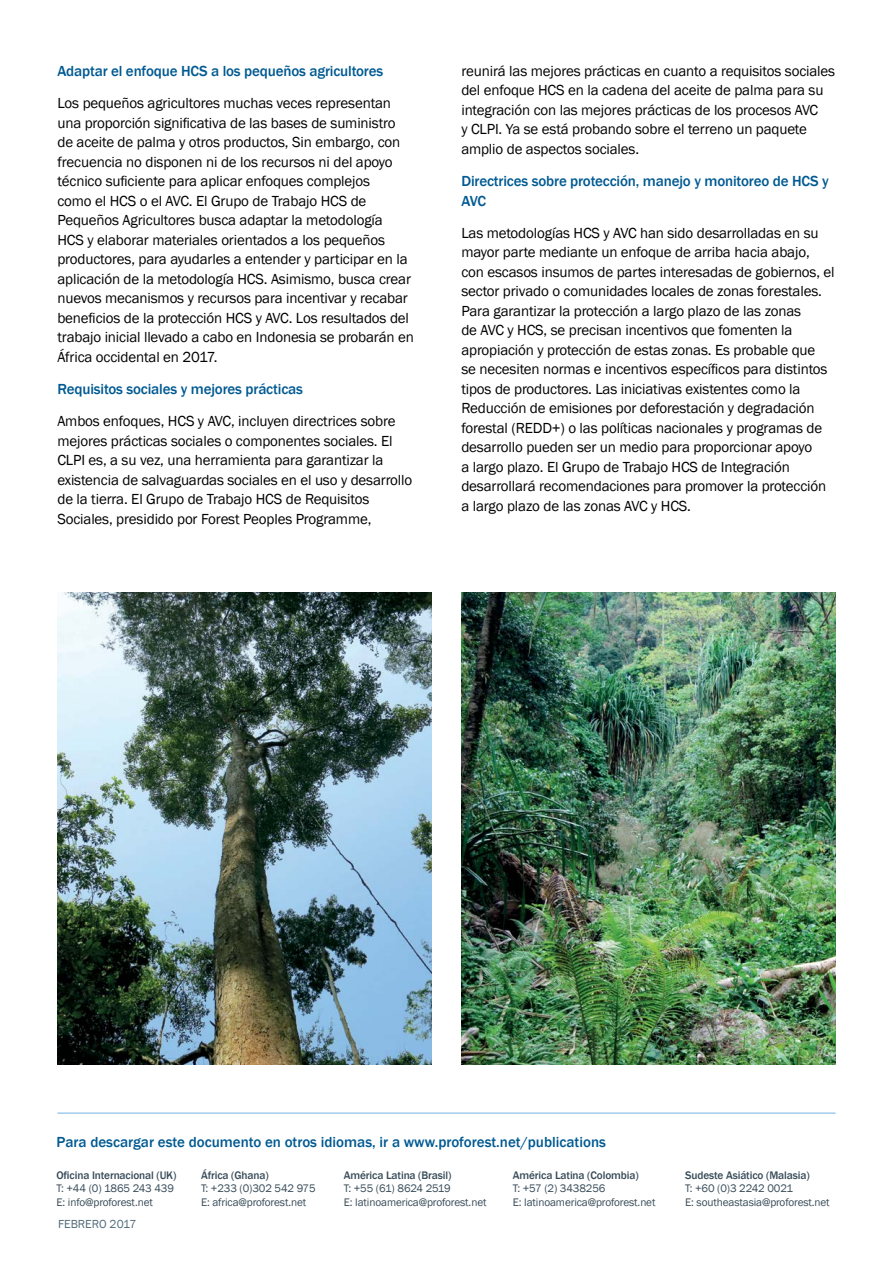
<style>
.page{position:relative;width:893px;height:1263px;background:#fff}
.page>*{position:absolute;margin:0;border:0;box-sizing:border-box;transform-origin:0 0}
.Body_text_black{font:15px/19.5px "Franklin Gothic";letter-spacing:-.01em;color:#000}
.Body_text_black-2{font:500 15px/19.5px "Franklin Gothic";letter-spacing:-.01em;color:#005a92}
.Address_Body_Text{font:500 15px "Franklin Gothic";color:#005a92}
.t1{font:12px "Franklin Gothic";color:#516b7a}
.Address_Body_Text-2{font:11.25px/13.5px "Franklin Gothic";letter-spacing:-.01em;color:#374b58}
.Address_Body_Text-3{font:500 11.25px "Franklin Gothic";letter-spacing:-.01em;color:#374b58}
.s1{font-weight:500}
</style>
<div class="page">
<img style="left:461px;top:592px;width:375px;height:472px">
<hr style="left:57px;top:1112px;width:779px;height:2px;background:#a2cbec">
<img style="left:58px;top:592px;width:374px;height:472px">
<p class="Body_text_black-2" style="left:57px;top:61px;width:327px">Adaptar el enfoque HCS a los pequeños agricultores</p>
<p class="Body_text_black" style="left:57px;top:94px;width:358px">Los pequeños agricultores muchas veces representan una proporción significativa de las bases de suministro de aceite de palma y otros productos, Sin embargo, con frecuencia no disponen ni de los recursos ni del apoyo técnico suficiente para aplicar enfoques complejos<br>como el HCS o el AVC. El Grupo de Trabajo HCS de Pequeños Agricultores busca adaptar la metodología<br>HCS y elaborar materiales orientados a los pequeños productores, para ayudarles a entender y participar en la aplicación de la metodología HCS. Asimismo, busca crear nuevos mecanismos y recursos para incentivar y recabar beneficios de la protección HCS y AVC. Los resultados del trabajo inicial llevado a cabo en Indonesia se probarán en África occidental en 2017.</p>
<p class="Body_text_black-2" style="left:57px;top:379px;width:247px">Requisitos sociales y mejores prácticas</p>
<p class="Body_text_black" style="left:57px;top:412px;width:356px">Ambos enfoques, HCS y AVC, incluyen directrices sobre mejores prácticas sociales o componentes sociales. El CLPI es, a su vez, una herramienta para garantizar la existencia de salvaguardas sociales en el uso y desarrollo de la tierra. El Grupo de Trabajo HCS de Requisitos Sociales, presidido por Forest Peoples Programme,</p>
<p class="Body_text_black" style="left:461px;top:61px;width:375px">reunirá las mejores prácticas en cuanto a requisitos sociales del enfoque HCS en la cadena del aceite de palma para su integración con las mejores prácticas de los procesos AVC<br>y CLPI. Ya se está probando sobre el terreno un paquete amplio de aspectos sociales.</p>
<p class="Body_text_black-2" style="left:461px;top:171px;width:369px">Directrices sobre protección, manejo y monitoreo de HCS y<br>AVC</p>
<p class="Body_text_black" style="left:461px;top:223px;width:375px">Las metodologías HCS y AVC han sido desarrolladas en su mayor parte mediante un enfoque de arriba hacia abajo, con escasos insumos de partes interesadas de gobiernos, el sector privado o comunidades locales de zonas forestales.<br>Para garantizar la protección a largo plazo de las zonas<br>de AVC y HCS, se precisan incentivos que fomenten la apropiación y protección de estas zonas. Es probable que<br>se necesiten normas e incentivos específicos para distintos tipos de productores. Las iniciativas existentes como la Reducción de emisiones por deforestación y degradación forestal (REDD+) o las políticas nacionales y programas de desarrollo pueden ser un medio para proporcionar apoyo<br>a largo plazo. El Grupo de Trabajo HCS de Integración desarrollará recomendaciones para promover la protección a largo plazo de las zonas AVC y HCS.</p>
<p class="Address_Body_Text" style="left:57px;top:1133px;width:551px">Para descargar este documento en otros idiomas, ir a www.proforest.net/publications</p>
<p class="Address_Body_Text-2" style="left:57px;top:1168px;width:121px"><span class="s1">Oficina Internacional (UK)<br></span>T: +44 (0) 1865 243 439<br>E: info@proforest.net</p>
<p class="Address_Body_Text-2" style="left:685px;top:1168px;width:146px"><span class="s1">Sudeste Asiático (Malasia)<br></span>T: +60 (0)3 2242 0021<br>E: southeastasia@proforest.net</p>
<p class="Address_Body_Text-3" style="left:201px;top:1168px;width:69px">África (Ghana)</p>
<p class="Address_Body_Text-2" style="left:201px;top:1182px;width:116px">T: +233 (0)302 542 975<br>E: africa@proforest.net</p>
<p class="Address_Body_Text-3" style="left:344px;top:1168px;width:109px">América Latina (Brasil)</p>
<p class="Address_Body_Text-2" style="left:344px;top:1182px;width:144px">T: +55 (61) 8624 2519<br>E: latinoamerica@proforest.net</p>
<p class="Address_Body_Text-3" style="left:513px;top:1168px;width:127px">América Latina (Colombia)</p>
<p class="Address_Body_Text-2" style="left:513px;top:1182px;width:144px">T: +57 (2) 3438256<br>E: latinoamerica@proforest.net</p>
<p class="t1" style="left:58px;top:1216px;width:80px">FEBRERO 2017</p>
</div>
